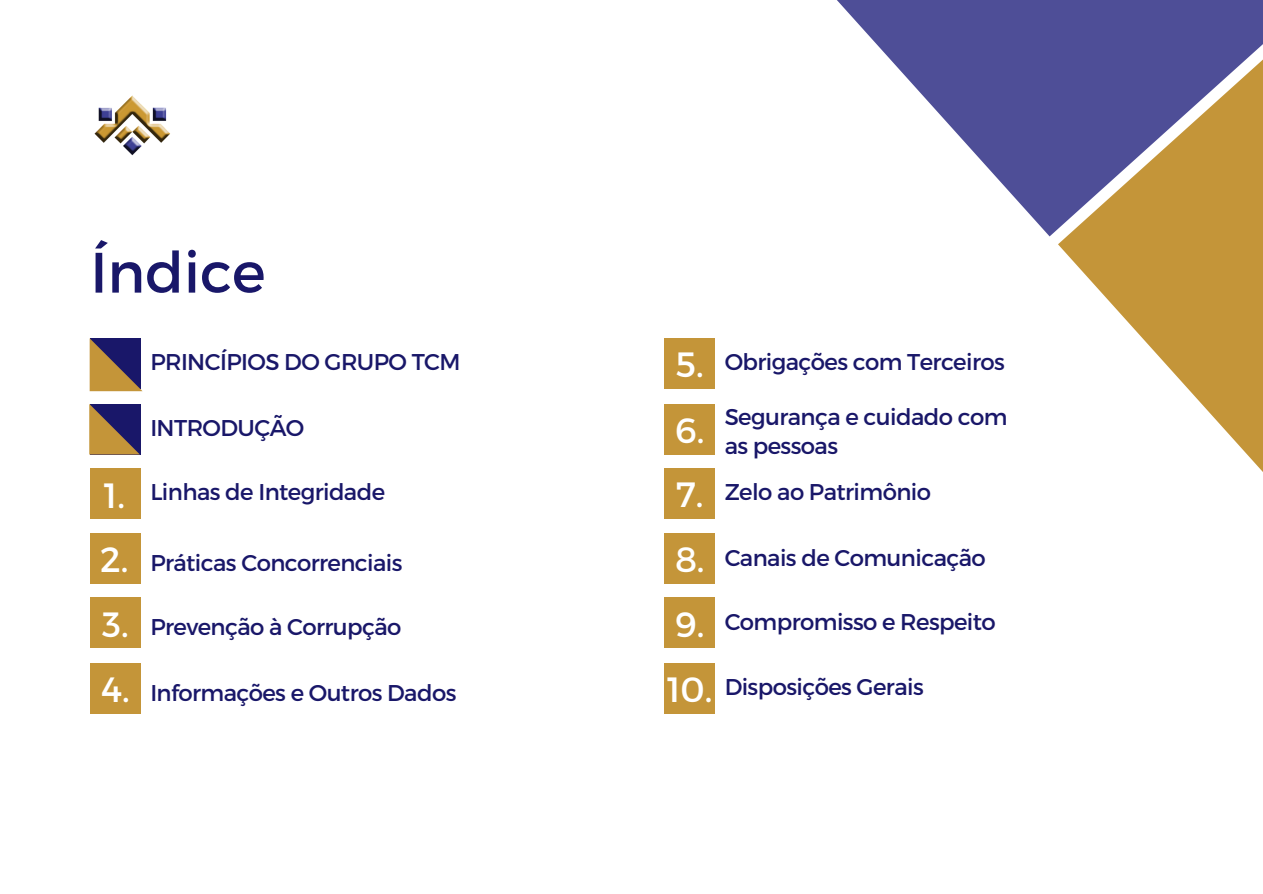
<style>
.page{position:relative;width:1263px;height:894px;background:#fff}
.page>*{position:absolute;margin:0;border:0;box-sizing:border-box;transform-origin:0 0}
.t1{font:56.85px "Montserrat";color:#191769}
.t2{font:35.1px/64.8px "Montserrat";color:#fff}
.t3{font:22.8px/28px "Montserrat";letter-spacing:-.025em;color:#191769}
</style>
<div class="page">
<div style="left:90px;top:467px;width:51px;height:51px;background:#c49539"></div>
<div style="left:90px;top:533px;width:51px;height:51px;background:#c49539"></div>
<div style="left:90px;top:597px;width:51px;height:51px;background:#c49539"></div>
<div style="left:90px;top:662px;width:51px;height:51px;background:#c49539"></div>
<div style="left:665px;top:338px;width:50px;height:51px;background:#c49539"></div>
<div style="left:665px;top:404px;width:50px;height:50px;background:#c49539"></div>
<div style="left:665px;top:467px;width:50px;height:51px;background:#c49539"></div>
<div style="left:665px;top:533px;width:50px;height:51px;background:#c49539"></div>
<svg style="left:90px;top:338px;width:53px;height:53px;background:#755d57"></svg>
<svg style="left:89px;top:404px;width:51px;height:50px;background:#6e5652"></svg>
<img style="left:94px;top:95px;width:77px;height:61px">
<svg style="left:837px;top:0;width:221px;height:236px"></svg>
<svg style="left:1058px;top:0;width:205px;height:472px"></svg>
<div style="left:665px;top:597px;width:50px;height:51px;background:#c49539"></div>
<div style="left:665px;top:662px;width:50px;height:51px;background:#c49539"></div>
<h1 class="t1" style="left:90px;top:235px;width:177px">Índice</h1>
<p class="t3" style="left:150px;top:347px;width:312px">PRINCÍPIOS DO GRUPO TCM</p>
<h2 class="t2" style="left:100px;top:461px;width:31px">1.<br>2.<br>3.<br>4.</h2>
<p class="t3" style="left:150px;top:412px;width:156px">INTRODUÇÃO</p>
<p class="t3" style="left:150px;top:476px;width:236px">Linhas de Integridade</p>
<p class="t3" style="left:150px;top:547px;width:254px">Práticas Concorrenciais</p>
<p class="t3" style="left:150px;top:612px;width:253px">Prevenção à Corrupção</p>
<p class="t3" style="left:150px;top:677px;width:308px">Informações e Outros Dados</p>
<h2 class="t2" style="left:675px;top:330px;width:31px;text-align:justify">5.<br>6.<br>7.<br>8.</h2>
<p class="t3" style="left:725px;top:347px;width:282px">Obrigações com Terceiros</p>
<p class="t3" style="left:725px;top:402px;width:284px">Segurança e cuidado com as pessoas</p>
<p class="t3" style="left:725px;top:476px;width:208px">Zelo ao Patrimônio</p>
<p class="t3" style="left:725px;top:542px;width:263px">Canais de Comunicação</p>
<h2 class="t2" style="left:667px;top:589px;width:47px;line-height:65.2px">9.<br>10.</h2>
<p class="t3" style="left:725px;top:606px;width:273px">Compromisso e Respeito</p>
<p class="t3" style="left:725px;top:671px;width:201px">Disposições Gerais</p>
</div>
